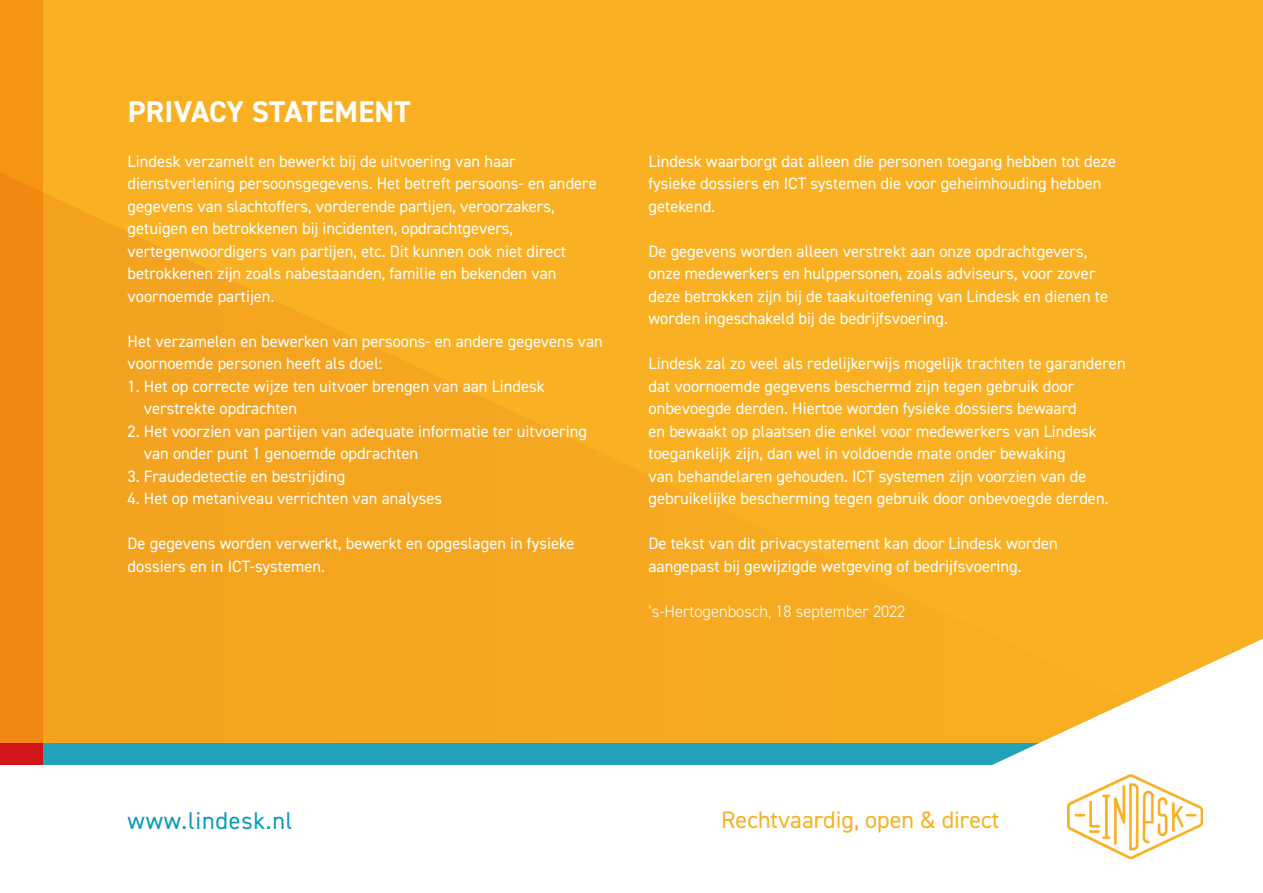
<style>
.page{position:relative;width:1263px;height:893px;background:#fff}
.page>*{position:absolute;margin:0;border:0;box-sizing:border-box;transform-origin:0 0}
.t1{font:700 30px "DIN2014";letter-spacing:.01em;color:#fff}
.t2{font:24.3px "DIN2014";letter-spacing:.03em;color:#0a9eb4}
.t3{font:24px "DIN2014";color:#f9b123}
.t4{font:16.5px/22.5px "DIN2014";color:#fff}
.t5{font:300 16.5px "DIN2014";color:#fff}
</style>
<div class="page">
<div style="left:0;top:0;width:1263px;height:744px;background:#f9b123"></div>
<svg style="left:43px;top:193px;width:863px;height:551px;fill:#f6a821"></svg>
<div style="left:0;top:744px;width:1263px;height:21px;background:#21a2b9"></div>
<div style="left:0;top:744px;width:43px;height:21px;background:#d21518"></div>
<div style="left:0;top:0;width:43px;height:744px;background:linear-gradient(to right,#f28b11,#f28b12)"></div>
<svg style="left:906px;top:639px;width:357px;height:166px"></svg>
<img style="left:1068px;top:774px;width:135px;height:84px">
<h1 class="t1" style="left:128px;top:91px;width:284px">PRIVACY STATEMENT</h1>
<p class="t4" style="left:128px;top:149px;width:471px">Lindesk verzamelt en bewerkt bij de uitvoering van haar dienstverlening persoonsgegevens. Het betreft persoons- en andere gegevens van slachtoffers, vorderende partijen, veroorzakers, getuigen en betrokkenen bij incidenten, opdrachtgevers, vertegenwoordigers van partijen, etc. Dit kunnen ook niet direct betrokkenen zijn zoals nabestaanden, familie en bekenden van voornoemde partijen.</p>
<p class="t4" style="left:128px;top:329px;width:477px">Het verzamelen en bewerken van persoons- en andere gegevens van voornoemde personen heeft als doel:</p>
<p class="t4" style="left:144px;top:374px;width:403px;text-indent:-16px">1. Het op correcte wijze ten uitvoer brengen van aan Lindesk verstrekte opdrachten</p>
<p class="t4" style="left:144px;top:419px;width:445px;text-indent:-16px">2. Het voorzien van partijen van adequate informatie ter uitvoering van onder punt 1 genoemde opdrachten</p>
<p class="t4" style="left:128px;top:464px;width:219px">3. Fraudedetectie en bestrijding</p>
<p class="t4" style="left:128px;top:487px;width:316px">4. Het op metaniveau verrichten van analyses</p>
<p class="t4" style="left:128px;top:532px;width:449px">De gegevens worden verwerkt, bewerkt en opgeslagen in fysieke dossiers en in ICT-systemen.</p>
<p class="t4" style="left:648px;top:149px;width:469px">Lindesk waarborgt dat alleen die personen toegang hebben tot deze fysieke dossiers en ICT systemen die voor geheimhouding hebben getekend.</p>
<p class="t4" style="left:648px;top:239px;width:461px">De gegevens worden alleen verstrekt aan onze opdrachtgevers, onze medewerkers en hulppersonen, zoals adviseurs, voor zover deze betrokken zijn bij de taakuitoefening van Lindesk en dienen te worden ingeschakeld bij de bedrijfsvoering.</p>
<p class="t4" style="left:648px;top:352px;width:479px">Lindesk zal zo veel als redelijkerwijs mogelijk trachten te garanderen dat voornoemde gegevens beschermd zijn tegen gebruik door onbevoegde derden. Hiertoe worden fysieke dossiers bewaard<br>en bewaakt op plaatsen die enkel voor medewerkers van Lindesk toegankelijk zijn, dan wel in voldoende mate onder bewaking<br>van behandelaren gehouden. ICT systemen zijn voorzien van de gebruikelijke bescherming tegen gebruik door onbevoegde derden.</p>
<p class="t4" style="left:648px;top:532px;width:411px">De tekst van dit privacystatement kan door Lindesk worden aangepast bij gewijzigde wetgeving of bedrijfsvoering.</p>
<p class="t5" style="left:648px;top:601px;width:258px">’s-Hertogenbosch, 18 september 2022</p>
<h2 class="t2" style="left:128px;top:805px;width:166px">www.lindesk.nl</h2>
<h3 class="t3" style="left:721px;top:804px;width:280px">Rechtvaardig, open &amp; direct</h3>
</div>
